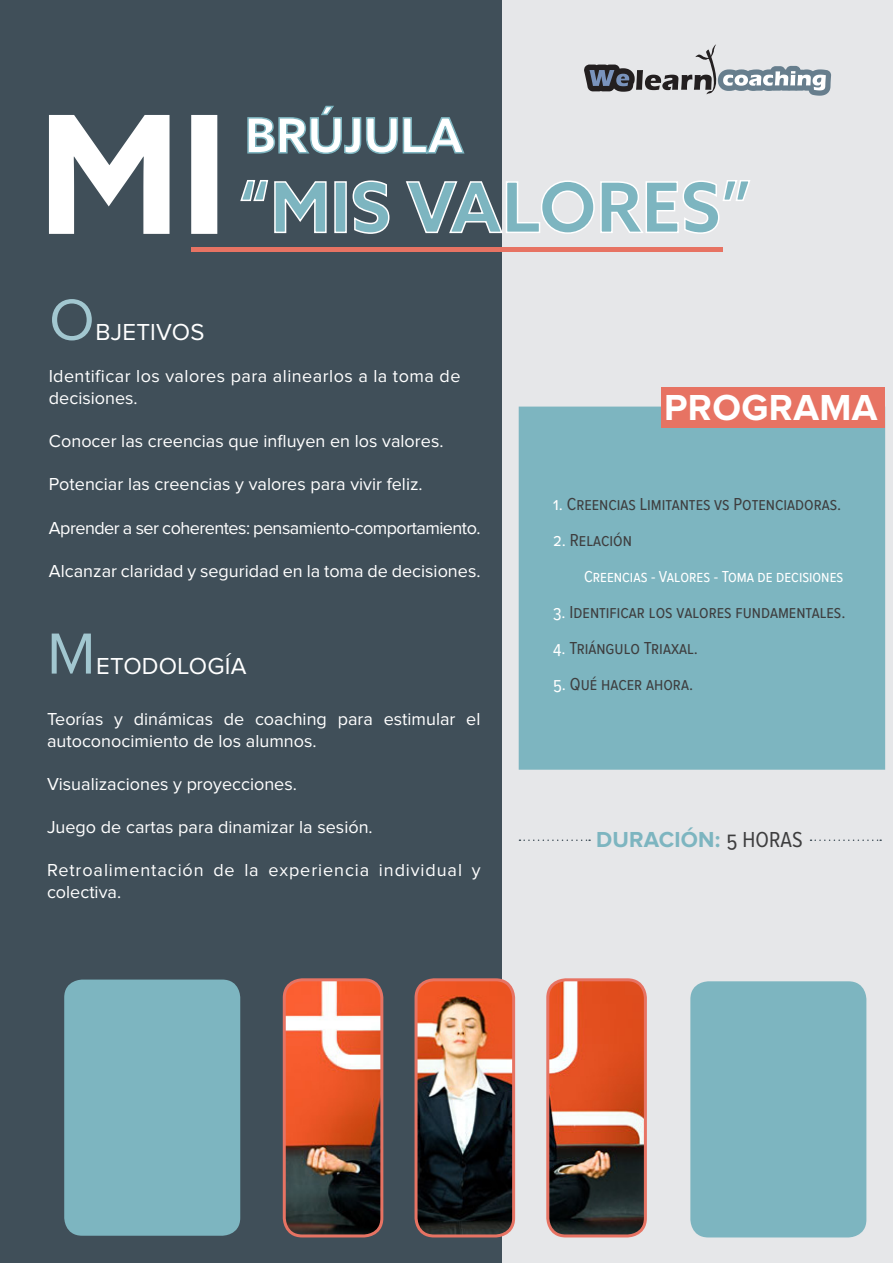
<style>
.page{position:relative;width:893px;height:1263px;background:#e6e7e9}
.page>*{position:absolute;margin:0;border:0;box-sizing:border-box;transform-origin:0 0}
.t1{font:60px "Proxima Nova";color:#a2c7d0}
.t2{font:700 37.5px "Proxima Nova S";letter-spacing:.01em;color:#fff}
.t3{font:24px "Proxima Nova";letter-spacing:.01em;color:#fff}
.t4{font:700 22.5px "Proxima Nova S";letter-spacing:.01em;color:#7db5c0}
.t5{font:18px "Proxima Nova";color:#fff}
.t6{font:18px "Proxima Nova S Cond";color:#3e3e3f}
.t7{font:18px "Proxima Nova";letter-spacing:-.03em;color:#fff}
.t8{font:18px "Proxima Nova";letter-spacing:.025em;color:#fff}
.t9{font:18px "Proxima Nova";letter-spacing:.05em;color:#fff}
.t10{font:16.5px "Proxima Nova S Cond";color:#fff}
.s1{color:#fff}
.s2{font-family:"Proxima Nova S Cond";font-weight:400;color:#3e3e3f}
</style>
<div class="page">
<div style="left:0;top:0;width:502px;height:1263px;background:#404f59"></div>
<hr style="left:191px;top:247px;width:532px;height:4px;background:#e77363">
<svg style="left:519px;top:839px;width:71px;height:2px"></svg>
<div style="left:64px;top:979px;width:176px;height:257px;background:#7db5c0;border-radius:18px"></div>
<div style="left:519px;top:407px;width:365px;height:362px;background:#7db5c0"></div>
<div style="left:519px;top:407px;width:366px;height:363px;border:2px solid #7db5c0"></div>
<div style="left:661px;top:387px;width:223px;height:40px;background:#e77363"></div>
<svg style="left:810px;top:839px;width:71px;height:2px"></svg>
<svg style="left:584px;top:44px;width:247px;height:52px"></svg>
<svg style="left:49px;top:115px;width:168px;height:119px;background:#b3b9bd"></svg>
<svg style="left:247px;top:104px;width:219px;height:51px;background:#7b8c94"></svg>
<svg style="left:239px;top:179px;width:511px;height:56px"></svg>
<img style="left:284px;top:980px;width:98px;height:256px">
<div style="left:283px;top:978px;width:100px;height:259px;border:3px solid #e77363;border-radius:18px"></div>
<img style="left:416px;top:980px;width:98px;height:256px">
<div style="left:415px;top:978px;width:100px;height:259px;border:3px solid #e77363;border-radius:18px"></div>
<img style="left:550px;top:982px;width:95px;height:254px">
<div style="left:546px;top:978px;width:101px;height:259px;border:3px solid #e77363;border-radius:18px"></div>
<div style="left:690px;top:981px;width:176px;height:256px;background:#7db5c0;border-radius:18px"></div>
<p class="t1" style="left:49px;top:292px;width:47px">O</p>
<p class="t3" style="left:95px;top:321px;width:110px">BJETIVOS</p>
<p class="t8" style="left:49px;top:368px;width:413px">Identificar los valores para alinearlos a la toma de</p>
<p class="t5" style="left:49px;top:390px;width:90px">decisiones.</p>
<p class="t5" style="left:49px;top:433px;width:396px">Conocer las creencias que influyen en los valores.</p>
<p class="t5" style="left:49px;top:476px;width:375px">Potenciar las creencias y valores para vivir feliz.</p>
<p class="t7" style="left:49px;top:519px;width:433px">Aprender a ser coherentes: pensamiento-comportamiento.</p>
<p class="t5" style="left:49px;top:563px;width:433px">Alcanzar claridad y seguridad en la toma de decisiones.</p>
<p class="t1" style="left:47px;top:626px;width:50px">M</p>
<p class="t3" style="left:96px;top:655px;width:152px">ETODOLOGÍA</p>
<p class="t5" style="left:47px;top:711px;width:435px">Teorías y dinámicas de coaching para estimular el</p>
<p class="t5" style="left:47px;top:732px;width:271px">autoconocimiento de los alumnos.</p>
<p class="t5" style="left:47px;top:776px;width:251px">Visualizaciones y proyecciones.</p>
<p class="t5" style="left:47px;top:819px;width:327px">Juego de cartas para dinamizar la sesión.</p>
<p class="t9" style="left:47px;top:862px;width:435px">Retroalimentación de la experiencia individual y</p>
<p class="t5" style="left:47px;top:884px;width:76px">colectiva.</p>
<p class="t2" style="left:664px;top:387px;width:215px">PROGRAMA</p>
<p class="t6" style="left:553px;top:494px;width:290px"><span class="s1">1.</span> Creencias Limitantes vs Potenciadoras.</p>
<p class="t6" style="left:553px;top:530px;width:80px"><span class="s1">2.</span> Relación</p>
<p class="t10" style="left:584px;top:567px;width:261px">Creencias - Valores - Toma de decisiones</p>
<p class="t6" style="left:553px;top:602px;width:294px"><span class="s1">3.</span> Identificar los valores fundamentales.</p>
<p class="t6" style="left:553px;top:638px;width:146px"><span class="s1">4.</span> Triángulo Triaxal.</p>
<p class="t6" style="left:553px;top:674px;width:142px"><span class="s1">5.</span> Qué hacer ahora.</p>
<p class="t4" style="left:596px;top:826px;width:208px">DURACIÓN: <span class="s2">5 HORAS</span></p>
</div>
